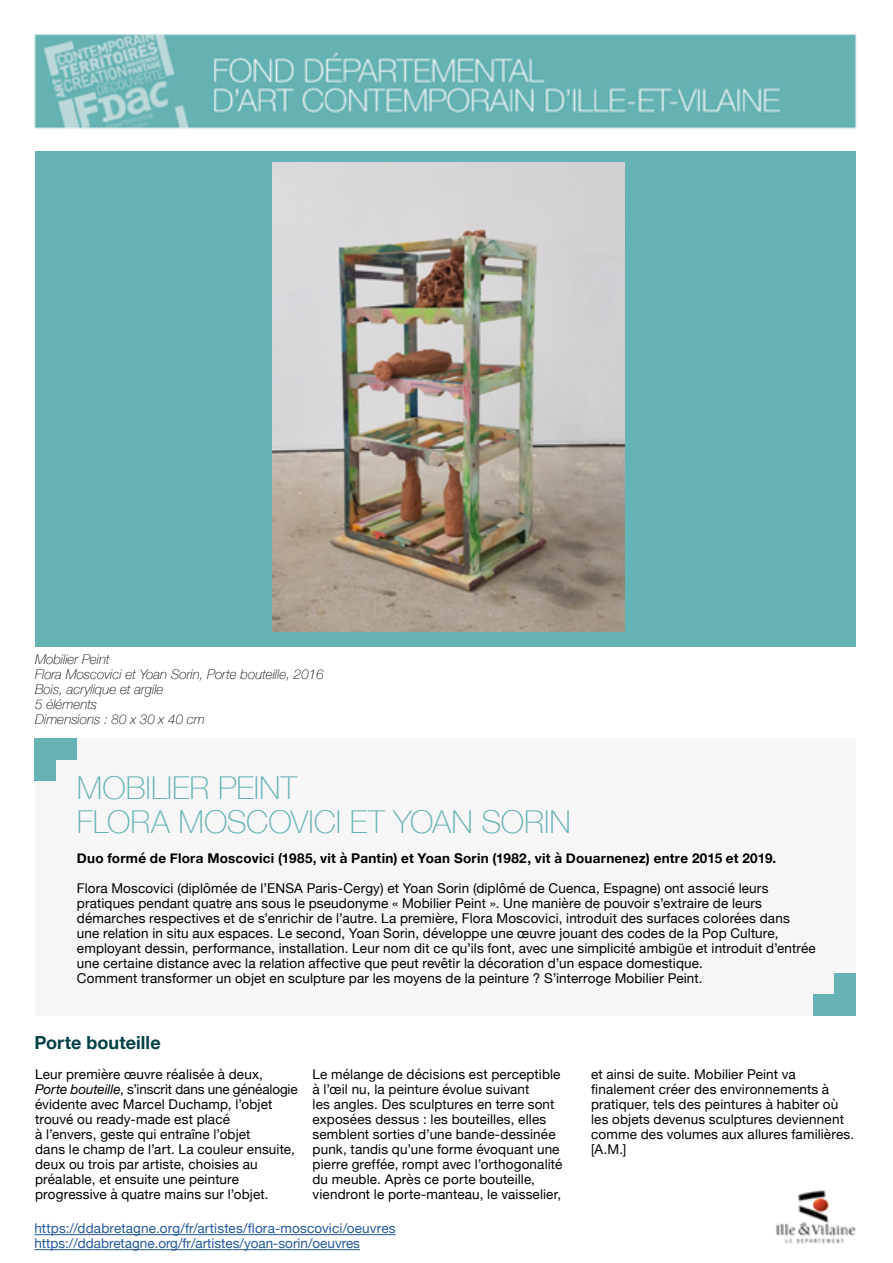
<style>
.page{position:relative;width:893px;height:1263px;background:#fff}
.page>*{position:absolute;margin:0;border:0;box-sizing:border-box;transform-origin:0 0}
.t1{font:100 31.5px/34.5px "Helvetica Neue";color:#66b2b4}
.t2{font:700 18px "Helvetica Neue";letter-spacing:.005em;color:#004046}
.t3{font:13.5px/15px "Helvetica Neue";letter-spacing:.01em;color:#000}
.t4{font:13.5px/15px "Helvetica Neue";letter-spacing:.005em;color:#22599b}
.t5{font:italic 100 13.5px/15px "Helvetica Neue";color:#000}
.t6{font:700 13.5px "Helvetica Neue";letter-spacing:.02em;color:#000}
.s1{font-style:italic}
</style>
<div class="page">
<img style="left:34px;top:34px;width:823px;height:1217px">
<div style="left:35px;top:738px;width:821px;height:278px;background:#f6f6f6"></div>
<div style="left:35px;top:151px;width:820px;height:496px;background:#66b2b4"></div>
<div style="left:34px;top:738px;width:22px;height:22px;background:#66b2b4"></div>
<div style="left:34px;top:760px;width:22px;height:21px;background:#66b2b4"></div>
<div style="left:56px;top:738px;width:21px;height:22px;background:#66b2b4"></div>
<hr style="left:34px;top:1234px;width:362px;height:1px;background:#22599b">
<hr style="left:34px;top:1249px;width:326px;height:1px;background:#22599b">
<div style="left:834px;top:995px;width:22px;height:21px;background:#66b2b4"></div>
<div style="left:834px;top:973px;width:22px;height:22px;background:#66b2b4"></div>
<div style="left:813px;top:995px;width:21px;height:21px;background:#66b2b4"></div>
<img style="left:273px;top:162px;width:352px;height:470px">
<p class="t5" style="left:35px;top:651px;width:290px">Mobilier Peint<br>Flora Moscovici et Yoan Sorin, Porte bouteille, 2016<br>Bois, acrylique et argile<br>5 éléments<br>Dimensions : 80 x 30 x 40 cm</p>
<h1 class="t1" style="left:77px;top:769px;width:496px">MOBILIER PEINT<br>FLORA MOSCOVICI ET YOAN SORIN</h1>
<p class="t6" style="left:77px;top:848px;width:701px">Duo formé de Flora Moscovici (1985, vit à Pantin) et Yoan Sorin (1982, vit à Douarnenez) entre 2015 et 2019.</p>
<p class="t3" style="left:77px;top:882px;width:740px">Flora Moscovici (diplômée de l’ENSA Paris-Cergy) et Yoan Sorin (diplômé de Cuenca, Espagne) ont associé leurs pratiques pendant quatre ans sous le pseudonyme « Mobilier Peint ». Une manière de pouvoir s’extraire de leurs démarches respectives et de s’enrichir de l’autre. La première, Flora Moscovici, introduit des surfaces colorées dans<br>une relation in situ aux espaces. Le second, Yoan Sorin, développe une œuvre jouant des codes de la Pop Culture, employant dessin, performance, installation. Leur nom dit ce qu’ils font, avec une simplicité ambigüe et introduit d’entrée une certaine distance avec la relation affective que peut revêtir la décoration d’un espace domestique.<br>Comment transformer un objet en sculpture par les moyens de la peinture ? S’interroge Mobilier Peint.</p>
<h2 class="t2" style="left:34px;top:1029px;width:128px">Porte bouteille</h2>
<p class="t3" style="left:313px;top:1067px;width:251px">Le mélange de décisions est perceptible à l’œil nu, la peinture évolue suivant<br>les angles. Des sculptures en terre sont exposées dessus : les bouteilles, elles semblent sorties d’une bande-dessinée punk, tandis qu’une forme évoquant une pierre greffée, rompt avec l’orthogonalité du meuble. Après ce porte bouteille, viendront le porte-manteau, le vaisselier,</p>
<p class="t3" style="left:35px;top:1067px;width:264px">Leur première œuvre réalisée à deux, <span class="s1">Porte bouteille</span>, s’inscrit dans une généalogie évidente avec Marcel Duchamp, l’objet trouvé ou ready-made est placé<br>à l’envers, geste qui entraîne l’objet<br>dans le champ de l’art. La couleur ensuite, deux ou trois par artiste, choisies au préalable, et ensuite une peinture progressive à quatre mains sur l’objet.</p>
<p class="t3" style="left:591px;top:1067px;width:265px">et ainsi de suite. Mobilier Peint va finalement créer des environnements à pratiquer, tels des peintures à habiter où les objets devenus sculptures deviennent comme des volumes aux allures familières. [A.M.]</p>
<p class="t4" style="left:34px;top:1222px;width:363px">https://ddabretagne.org/fr/artistes/flora-moscovici/oeuvres https://ddabretagne.org/fr/artistes/yoan-sorin/oeuvres</p>
</div>
